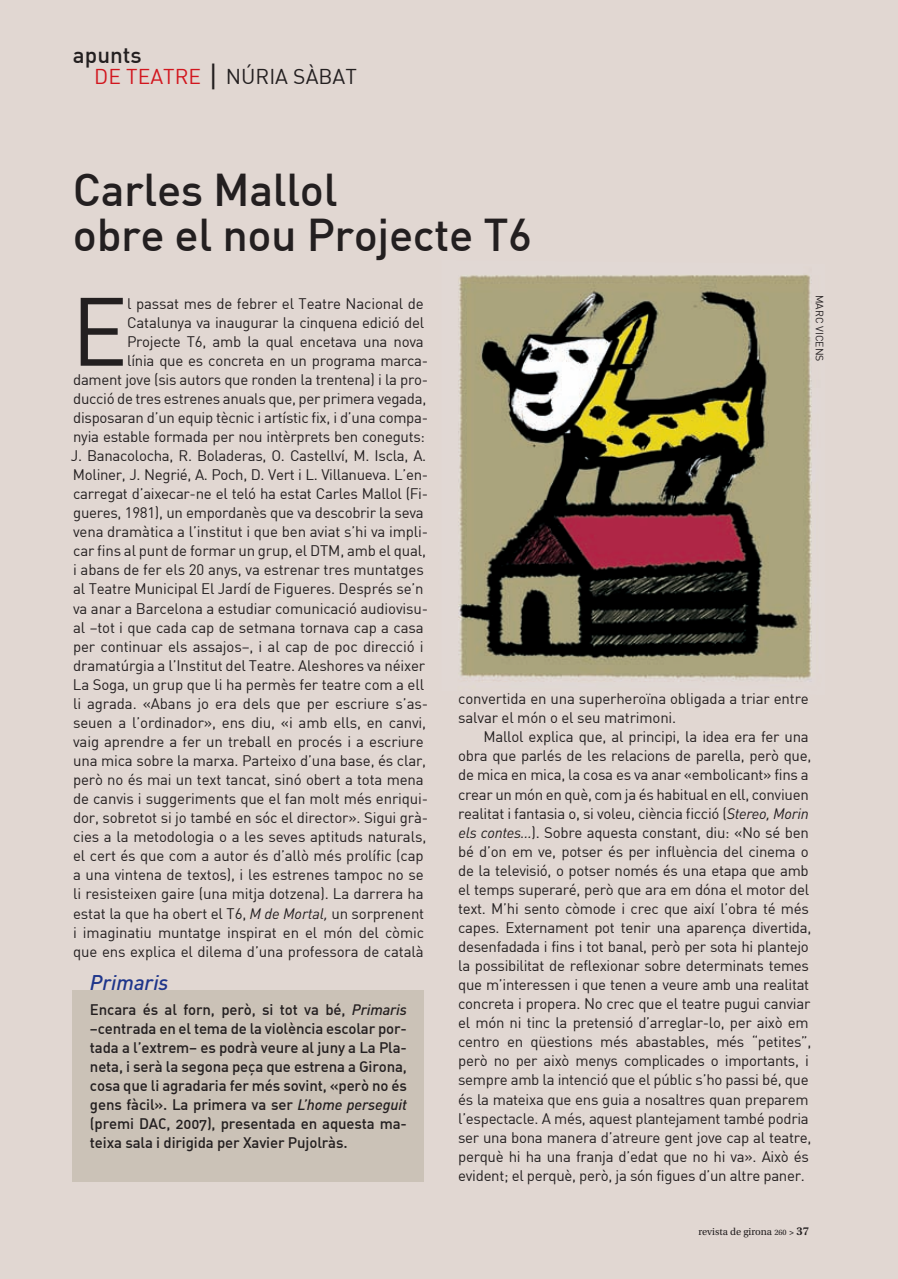
<style>
.page{position:relative;width:898px;height:1279px;background:#fff}
.page>*{position:absolute;margin:0;border:0;box-sizing:border-box;transform-origin:0 0}
.t1{font:95.25px "DIN";color:#231f20}
.t2{font:500 45px/45px "DIN";letter-spacing:-.01em;color:#231f20}
.t3{font:500 22.5px "DIN";color:#231f20}
.t4{font:21px "DIN";color:#231f20}
.t5{font:italic 500 21px "DIN";color:#1e358b}
.t6{font:15px/19px "DIN";letter-spacing:-.02em;color:#231f20}
.t7{font:15px/18.9px "DIN Medium Alternate";letter-spacing:-.01em;color:#231f20;text-align:justify}
.t8{font:10.5px "Utopia Std";color:#231f20}
.t9{font:10.5px "DIN";color:#231f20}
.s1{color:#d2161e}
.s2{font-size:30px}
.s3{font-style:italic}
.s4{font-family:"DIN";font-weight:500;font-style:italic}
.s5{font-size:8.25px}
.s6{font-weight:600;font-size:9px}
.s7{font-weight:600;font-size:12px}
</style>
<div class="page">
<hr style="left:0;top:0;width:1px;height:1278px;background:#e1d7d2">
<div style="left:1px;top:0;width:896px;height:1278px;background:#e1d7d2"></div>
<img style="left:458px;top:275px;width:354px;height:404px">
<div style="left:73px;top:989px;width:351px;height:192px;background:#cbc2b7"></div>
<h3 class="t3" style="left:73px;top:41px;width:70px">apunts</h3>
<h3 class="t4" style="left:94px;top:64px;width:264px"><span class="s1">DE TEATRE</span> <span class="s2">|</span> NÚRIA SÀBAT</h3>
<h2 class="t2" style="left:73px;top:165px;width:460px">Carles Mallol<br>obre el nou Projecte T6</h2>
<h1 class="t1" style="left:71px;top:272px;width:59px">E</h1>
<p class="t6" style="left:127px;top:293px;width:298px">l passat mes de febrer el Teatre Nacional de</p>
<p class="t6" style="left:127px;top:312px;width:298px">Catalunya va inaugurar la cinquena edició del</p>
<p class="t6" style="left:127px;top:331px;width:298px">Projecte T6, amb la qual encetava una nova</p>
<p class="t6" style="left:127px;top:350px;width:302px">línia que es concreta en un programa marca-</p>
<p class="t6" style="left:73px;top:369px;width:356px">dament jove (sis autors que ronden la trentena) i la pro-</p>
<p class="t6" style="left:73px;top:388px;width:354px">ducció de tres estrenes anuals que, per primera vegada,</p>
<p class="t6" style="left:73px;top:407px;width:356px">disposaran d’un equip tècnic i artístic fix, i d’una compa-</p>
<p class="t6" style="left:73px;top:426px;width:353px">nyia estable formada per nou intèrprets ben coneguts:</p>
<p class="t6" style="left:71px;top:446px;width:357px">J. Banacolocha, R. Boladeras, O. Castellví, M. Iscla, A.</p>
<p class="t6" style="left:73px;top:465px;width:357px">Moliner, J. Negrié, A. Poch, D. Vert i L. Villanueva. L’en-</p>
<p class="t6" style="left:73px;top:484px;width:356px">carregat d’aixecar-ne el teló ha estat Carles Mallol (Fi-</p>
<p class="t6" style="left:73px;top:503px;width:352px">gueres, 1981), un empordanès que va descobrir la seva</p>
<p class="t6" style="left:73px;top:522px;width:356px">vena dramàtica a l’institut i que ben aviat s’hi va impli-</p>
<p class="t6" style="left:73px;top:541px;width:354px">car fins al punt de formar un grup, el DTM, amb el qual,</p>
<p class="t6" style="left:73px;top:560px;width:352px">i abans de fer els 20 anys, va estrenar tres muntatges</p>
<p class="t6" style="left:73px;top:579px;width:352px">al Teatre Municipal El Jardí de Figueres. Després se’n</p>
<p class="t6" style="left:73px;top:598px;width:356px">va anar a Barcelona a estudiar comunicació audiovisu-</p>
<p class="t6" style="left:73px;top:617px;width:352px">al –tot i que cada cap de setmana tornava cap a casa</p>
<p class="t6" style="left:73px;top:636px;width:352px">per continuar els assajos–, i al cap de poc direcció i</p>
<p class="t6" style="left:73px;top:655px;width:353px">dramatúrgia a l’Institut del Teatre. Aleshores va néixer</p>
<p class="t6" style="left:73px;top:674px;width:352px">La Soga, un grup que li ha permès fer teatre com a ell</p>
<p class="t6" style="left:73px;top:693px;width:356px">li agrada. «Abans jo era dels que per escriure s’as-</p>
<p class="t6" style="left:73px;top:712px;width:354px">seuen a l’ordinador», ens diu, «i amb ells, en canvi,</p>
<p class="t6" style="left:73px;top:731px;width:352px">vaig aprendre a fer un treball en procés i a escriure</p>
<p class="t6" style="left:73px;top:750px;width:354px">una mica sobre la marxa. Parteixo d’una base, és clar,</p>
<p class="t6" style="left:73px;top:769px;width:352px">però no és mai un text tancat, sinó obert a tota mena</p>
<p class="t6" style="left:73px;top:788px;width:356px">de canvis i suggeriments que el fan molt més enriqui-</p>
<p class="t6" style="left:73px;top:807px;width:356px">dor, sobretot si jo també en sóc el director». Sigui grà-</p>
<p class="t6" style="left:73px;top:827px;width:354px">cies a la metodologia o a les seves aptituds naturals,</p>
<p class="t6" style="left:73px;top:846px;width:352px">el cert és que com a autor és d’allò més prolífic (cap</p>
<p class="t6" style="left:73px;top:865px;width:352px">a una vintena de textos), i les estrenes tampoc no se</p>
<p class="t6" style="left:73px;top:884px;width:352px">li resisteixen gaire (una mitja dotzena). La darrera ha</p>
<p class="t6" style="left:73px;top:903px;width:352px">estat la que ha obert el T6, <span class="s3">M de Mortal,</span> un sorprenent</p>
<p class="t6" style="left:73px;top:922px;width:352px">i imaginatiu muntatge inspirat en el món del còmic</p>
<p class="t6" style="left:73px;top:941px;width:352px">que ens explica el dilema d’una professora de català</p>
<h3 class="t5" style="left:90px;top:969px;width:80px">Primaris</h3>
<p class="t7" style="left:90px;top:999px;width:318px">Encara és al forn, però, si tot va bé, <span class="s4">Primaris </span>–centrada en el tema de la violència escolar por&shy;tada a l’extrem– es podrà veure al juny a La Pla&shy;neta, i serà la segona peça que estrena a Girona, cosa que li agradaria fer més sovint, «però no és gens fàcil». La primera va ser <span class="s4">L’home perseguit </span>(premi DAC, 2007), presentada en aquesta ma&shy;teixa sala i dirigida per Xavier Pujolràs.</p>
<p class="t9" style="left:826px;top:294px;width:68px;rotate:90deg">MARC VICENS</p>
<p class="t6" style="left:458px;top:689px;width:352px">convertida en una superheroïna obligada a triar entre salvar el món o el seu matrimoni.</p>
<p class="t6" style="left:458px;top:727px;width:355px;text-indent:25px">Mallol explica que, al principi, la idea era fer una obra que parlés de les relacions de parella, però que, de mica en mica, la cosa es va anar «embolicant» fins a crear un món en què, com ja és habitual en ell, conviuen realitat i fantasia o, si voleu, ciència ficció (<span class="s3">Stereo, Morin els contes...</span>). Sobre aquesta constant, diu: «No sé ben bé d’on em ve, potser és per influència del cinema o de la televisió, o potser només és una etapa que amb el temps superaré, però que ara em dóna el motor del text. M’hi sento còmode i crec que així l’obra té més capes. Externament pot tenir una aparença divertida, desenfadada i fins i tot banal, però per sota hi plantejo la possibilitat de reflexionar sobre determinats temes que m’interessen i que tenen a veure amb una realitat concreta i propera. No crec que el teatre pugui canviar el món ni tinc la pretensió d’arreglar-lo, per això em centro en qüestions més abastables, més “petites”, però no per això menys complicades o importants, i sempre amb la intenció que el públic s’ho passi bé, que és la mateixa que ens guia a nosaltres quan preparem l’espectacle. A més, aquest plantejament també podria ser una bona manera d’atreure gent jove cap al teatre, perquè hi ha una franja d’edat que no hi va». Això és evident; el perquè, però, ja són figues d’un altre paner.</p>
<p class="t8" style="left:698px;top:1225px;width:112px">revista de girona <span class="s5">260</span> <span class="s6">&gt;</span> <span class="s7">37</span></p>
</div>
